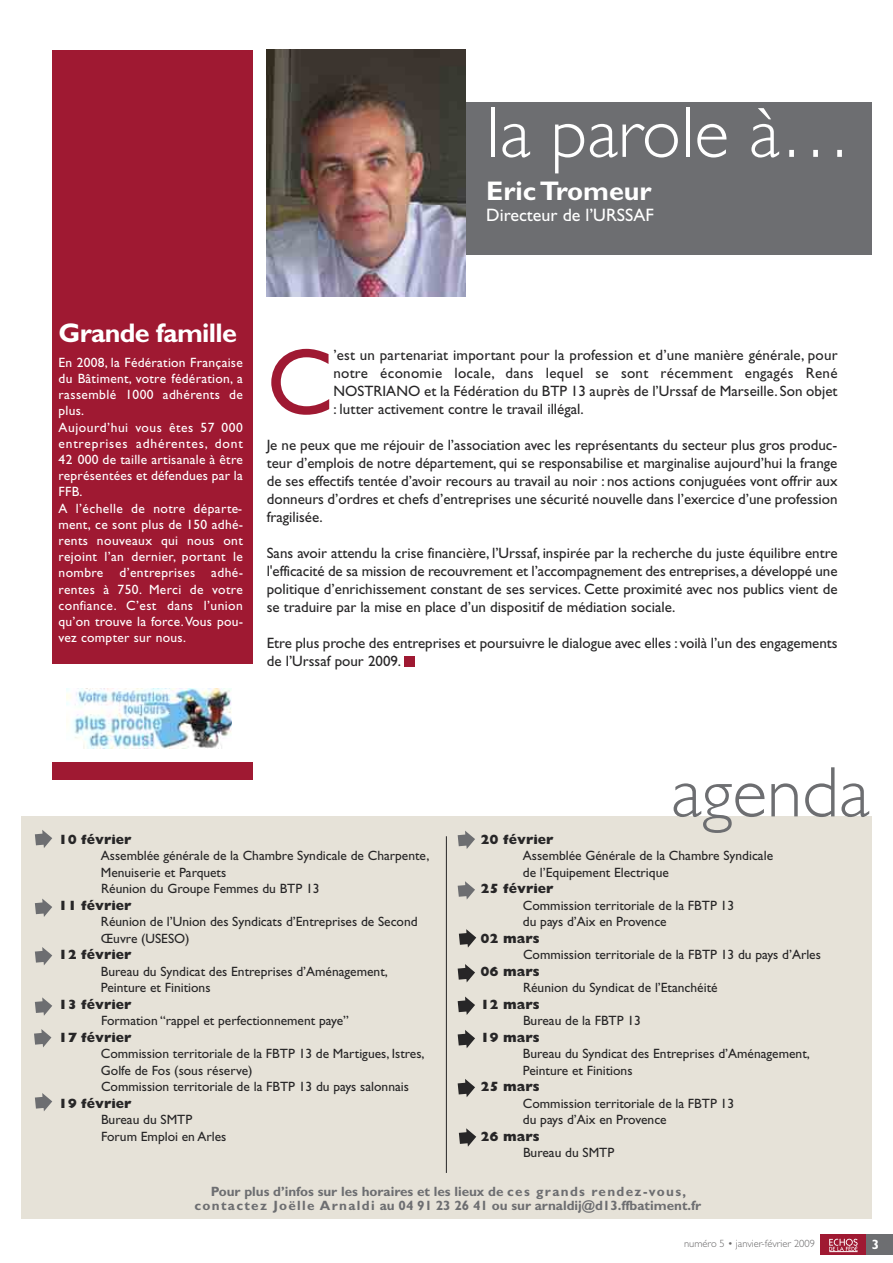
<style>
.page{position:relative;width:893px;height:1263px;background:#fff}
.page>*{position:absolute;margin:0;border:0;box-sizing:border-box;transform-origin:0 0}
.t1{font:94.2px "Gill Sans";color:#9f1932}
.t2{font:300 72px "Gill Sans";color:#fff}
.t3{font:300 72px "Gill Sans";color:#6d6e71}
.t4{font:700 27px "Gill Sans";letter-spacing:-.025em;color:#fff}
.t5{font:700 27px "Gill Sans";color:#fff}
.t6{font:18px "Gill Sans";color:#fff}
.t7{font:15px/18px "Gill Sans";color:#272627;text-align:justify}
.t8{font:13.5px/16.5px "Gill Sans";color:#272627}
.t9{font:13.5px/16.2px "Gill Sans";letter-spacing:.03em;color:#fff}
.t10{font:700 13.5px/13.5px "Gill Sans";color:#6d6e71;text-align:center}
.t11{font:800 13.5px "Gill Sans";color:#272627}
.t12{font:700 13.5px "Gill Sans";color:#fff}
.t13{font:300 10.5px "Gill Sans";color:#686768}
</style>
<div class="page">
<div style="left:21px;top:817px;width:851px;height:402px;background:#e6e2d8"></div>
<div style="left:820px;top:1234px;width:52px;height:20px;background:#9f1932"></div>
<div style="left:867px;top:1234px;width:26px;height:20px;background:#6d6e71"></div>
<svg style="left:829px;top:1239px;width:29px;height:13px"></svg>
<div style="left:267px;top:102px;width:605px;height:153px;background:#6d6e71"></div>
<img style="left:267px;top:50px;width:199px;height:246px">
<div style="left:404px;top:656px;width:11px;height:10px;background:#9f1932"></div>
<div style="left:52px;top:50px;width:201px;height:729px;background:#9f1932"></div>
<hr style="left:446px;top:836px;width:1px;height:337px;background:#272627">
<svg style="left:35px;top:830px;width:17px;height:18px"></svg>
<svg style="left:35px;top:898px;width:17px;height:19px"></svg>
<svg style="left:35px;top:947px;width:17px;height:18px"></svg>
<svg style="left:35px;top:997px;width:17px;height:19px"></svg>
<svg style="left:34px;top:1029px;width:17px;height:18px"></svg>
<svg style="left:35px;top:1093px;width:17px;height:18px"></svg>
<svg style="left:459px;top:929px;width:17px;height:18px"></svg>
<svg style="left:458px;top:964px;width:17px;height:18px"></svg>
<svg style="left:458px;top:996px;width:17px;height:19px"></svg>
<svg style="left:458px;top:1030px;width:17px;height:18px"></svg>
<svg style="left:458px;top:1079px;width:17px;height:18px"></svg>
<svg style="left:459px;top:1128px;width:17px;height:19px"></svg>
<svg style="left:458px;top:831px;width:17px;height:18px"></svg>
<svg style="left:458px;top:881px;width:17px;height:18px"></svg>
<div style="left:48px;top:665px;width:206px;height:97px;background:#fff"></div>
<img style="left:66px;top:688px;width:166px;height:60px">
<h2 class="t2" style="left:486px;top:108px;width:367px">la parole à…</h2>
<h3 class="t5" style="left:486px;top:182px;width:167px">Eric Tromeur</h3>
<p class="t6" style="left:486px;top:209px;width:169px">Directeur de l’URSSAF</p>
<h3 class="t4" style="left:59px;top:323px;width:180px">Grande famille</h3>
<p class="t9" style="left:59px;top:356px;width:186px">En 2008, la Fédération Française du Bâtiment, votre fédération, a rassemblé 1000 adhérents de plus.<br>Aujourd’hui vous êtes 57 000 entreprises adhérentes, dont<br>42 000 de taille artisanale à être représentées et défendues par la<br>FFB.<br>A l’échelle de notre départe&shy;ment, ce sont plus de 150 adhé&shy;rents nouveaux qui nous ont rejoint l’an dernier, portant le nombre d’entreprises adhé&shy;rentes à 750. Merci de votre confiance. C’est dans l’union qu’on trouve la force. Vous pou&shy;vez compter sur nous.</p>
<h1 class="t1" style="left:267px;top:350px;width:68px">C</h1>
<p class="t7" style="left:333px;top:347px;width:506px">’est un partenariat important pour la profession et d’une manière générale, pour notre économie locale, dans lequel se sont récemment engagés René NOSTRIANO et la Fédération du BTP 13 auprès de l’Urssaf de Marseille. Son objet : lutter activement contre le travail illégal.</p>
<p class="t7" style="left:267px;top:437px;width:572px">Je ne peux que me réjouir de l’association avec les représentants du secteur plus gros produc&shy;teur d’emplois de notre département, qui se responsabilise et marginalise aujourd’hui la frange de ses effectifs tentée d’avoir recours au travail au noir : nos actions conjuguées vont offrir aux donneurs d’ordres et chefs d’entreprises une sécurité nouvelle dans l’exercice d’une profession fragilisée.</p>
<p class="t7" style="left:267px;top:545px;width:572px">Sans avoir attendu la crise financière, l’Urssaf, inspirée par la recherche du juste équilibre entre l'efficacité de sa mission de recouvrement et l’accompagnement des entreprises, a développé une politique d’enrichissement constant de ses services. Cette proximité avec nos publics vient de se traduire par la mise en place d’un dispositif de médiation sociale.</p>
<p class="t7" style="left:267px;top:635px;width:572px;line-height:18.5px">Etre plus proche des entreprises et poursuivre le dialogue avec elles : voilà l’un des engagements de l’Urssaf pour 2009.</p>
<p class="t11" style="left:59px;top:835px;width:74px">10 février</p>
<p class="t8" style="left:101px;top:849px;width:330px">Assemblée générale de la Chambre Syndicale de Charpente,<br>Menuiserie et Parquets<br>Réunion du Groupe Femmes du BTP 13</p>
<p class="t11" style="left:59px;top:901px;width:74px">11 février</p>
<p class="t8" style="left:101px;top:915px;width:318px">Réunion de l’Union des Syndicats d’Entreprises de Second<br>Œuvre (USESO)</p>
<p class="t11" style="left:59px;top:950px;width:74px">12 février</p>
<p class="t8" style="left:101px;top:964px;width:288px">Bureau du Syndicat des Entreprises d’Aménagement,<br>Peinture et Finitions</p>
<p class="t11" style="left:59px;top:1000px;width:74px">13 février</p>
<p class="t8" style="left:101px;top:1014px;width:249px">Formation “rappel et perfectionnement paye”</p>
<p class="t11" style="left:59px;top:1033px;width:74px">17 février</p>
<p class="t8" style="left:101px;top:1047px;width:325px">Commission territoriale de la FBTP 13 de Martigues, Istres,<br>Golfe de Fos (sous réserve)<br>Commission territoriale de la FBTP 13 du pays salonnais</p>
<p class="t11" style="left:59px;top:1099px;width:74px">19 février</p>
<p class="t8" style="left:101px;top:1113px;width:127px">Bureau du SMTP<br>Forum Emploi en Arles</p>
<h2 class="t3" style="left:671px;top:767px;width:200px">agenda</h2>
<p class="t11" style="left:480px;top:835px;width:74px">20 février</p>
<p class="t8" style="left:523px;top:849px;width:252px">Assemblée Générale de la Chambre Syndicale de l’Equipement Electrique</p>
<p class="t11" style="left:480px;top:884px;width:74px">25 février</p>
<p class="t8" style="left:523px;top:898px;width:213px">Commission territoriale de la FBTP 13 du pays d’Aix en Provence</p>
<p class="t11" style="left:480px;top:934px;width:60px">02 mars</p>
<p class="t8" style="left:523px;top:948px;width:299px">Commission territoriale de la FBTP 13 du pays d’Arles</p>
<p class="t11" style="left:480px;top:967px;width:60px">06 mars</p>
<p class="t8" style="left:523px;top:981px;width:196px">Réunion du Syndicat de l’Etanchéité</p>
<p class="t11" style="left:480px;top:1000px;width:60px">12 mars</p>
<p class="t8" style="left:523px;top:1014px;width:119px">Bureau de la FBTP 13</p>
<p class="t11" style="left:480px;top:1033px;width:60px">19 mars</p>
<p class="t8" style="left:523px;top:1047px;width:288px">Bureau du Syndicat des Entreprises d’Aménagement,<br>Peinture et Finitions</p>
<p class="t11" style="left:480px;top:1082px;width:60px">25 mars</p>
<p class="t8" style="left:523px;top:1096px;width:213px">Commission territoriale de la FBTP 13 du pays d’Aix en Provence</p>
<p class="t11" style="left:480px;top:1132px;width:60px">26 mars</p>
<p class="t8" style="left:523px;top:1146px;width:93px">Bureau du SMTP</p>
<p class="t10" style="left:194px;top:1186px;width:508px">Pour plus d’infos sur les horaires et les lieux de ces grands rendez-vous, contactez Joëlle Arnaldi au 04 91 23 26 41 ou sur arnaldij@d13.ffbatiment.fr</p>
<p class="t13" style="left:684px;top:1240px;width:132px">numéro 5 • janvier-février 2009</p>
<p class="t12" style="left:872px;top:1239px;width:9px">3</p>
</div>
